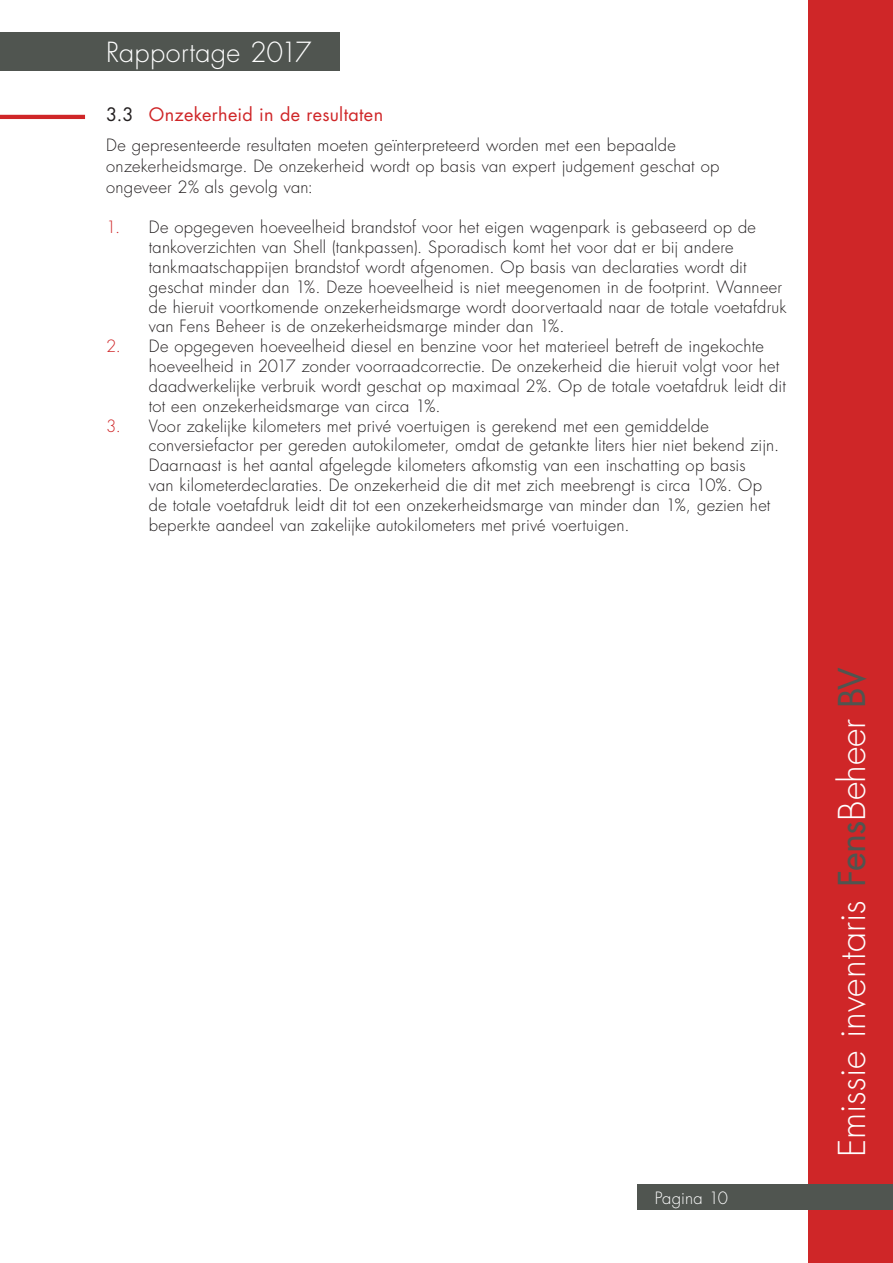
<style>
.page{position:relative;width:893px;height:1263px;background:#fff}
.page>*{position:absolute;margin:0;border:0;box-sizing:border-box;transform-origin:0 0}
.t1{font:300 36px "Futura Std";letter-spacing:-.005em;color:#fff}
.t2{font:300 27px "Futura Std";letter-spacing:.01em;color:#fff}
.t3{font:18px "Futura Std";letter-spacing:.02em;color:#cf2628}
.t4{font:300 16.5px/19.8px "Futura Std";letter-spacing:.015em;color:#231f20}
.t5{font:300 16.5px "Futura Std";color:#fff}
.s1{color:#231f20}
.s2{color:#cf2628}
.s3{font-weight:400;color:#505550}
</style>
<div class="page">
<div style="left:808px;top:0;width:85px;height:1263px;background:#cf2628"></div>
<div style="left:638px;top:1184px;width:255px;height:26px;background:#505550"></div>
<div style="left:0;top:32px;width:340px;height:38px;background:#505550"></div>
<hr style="left:0;top:115px;width:85px;height:4px;background:#cf2628">
<h2 class="t2" style="left:106px;top:36px;width:207px">Rapportage 2017</h2>
<p class="t3" style="left:106px;top:103px;width:278px"><span class="s1">3.3</span> Onzekerheid in de resultaten</p>
<p class="t4" style="left:106px;top:135px;width:614px;line-height:21px">De gepresenteerde resultaten moeten geïnterpreteerd worden met een bepaalde onzekerheidsmarge. De onzekerheid wordt op basis van expert judgement geschat op ongeveer 2% als gevolg van:</p>
<p class="t4" style="left:149px;top:218px;width:639px;text-indent:-43px"><span class="s2">1.</span> De opgegeven hoeveelheid brandstof voor het eigen wagenpark is gebaseerd op de tankoverzichten van Shell (tankpassen). Sporadisch komt het voor dat er bij andere tankmaatschappijen brandstof wordt afgenomen. Op basis van declaraties wordt dit geschat minder dan 1%. Deze hoeveelheid is niet meegenomen in de footprint. Wanneer de hieruit voortkomende onzekerheidsmarge wordt doorvertaald naar de totale voetafdruk van Fens Beheer is de onzekerheidsmarge minder dan 1%.</p>
<p class="t4" style="left:149px;top:337px;width:638px;text-indent:-43px"><span class="s2">2.</span> De opgegeven hoeveelheid diesel en benzine voor het materieel betreft de ingekochte hoeveelheid in 2017 zonder voorraadcorrectie. De onzekerheid die hieruit volgt voor het daadwerkelijke verbruik wordt geschat op maximaal 2%. Op de totale voetafdruk leidt dit tot een onzekerheidsmarge van circa 1%.</p>
<p class="t4" style="left:149px;top:416px;width:632px;text-indent:-43px"><span class="s2">3.</span> Voor zakelijke kilometers met privé voertuigen is gerekend met een gemiddelde conversiefactor per gereden autokilometer, omdat de getankte liters hier niet bekend zijn.<br>Daarnaast is het aantal afgelegde kilometers afkomstig van een inschatting op basis<br>van kilometerdeclaraties. De onzekerheid die dit met zich meebrengt is circa 10%. Op de totale voetafdruk leidt dit tot een onzekerheidsmarge van minder dan 1%, gezien het beperkte aandeel van zakelijke autokilometers met privé voertuigen.</p>
<p class="t5" style="left:655px;top:1188px;width:75px">Pagina 10</p>
<h1 class="t1" style="left:830px;top:1157px;width:491px;rotate:-90deg">Emissie inventaris <span class="s3">Fens</span>Beheer <span class="s3">BV</span></h1>
</div>
